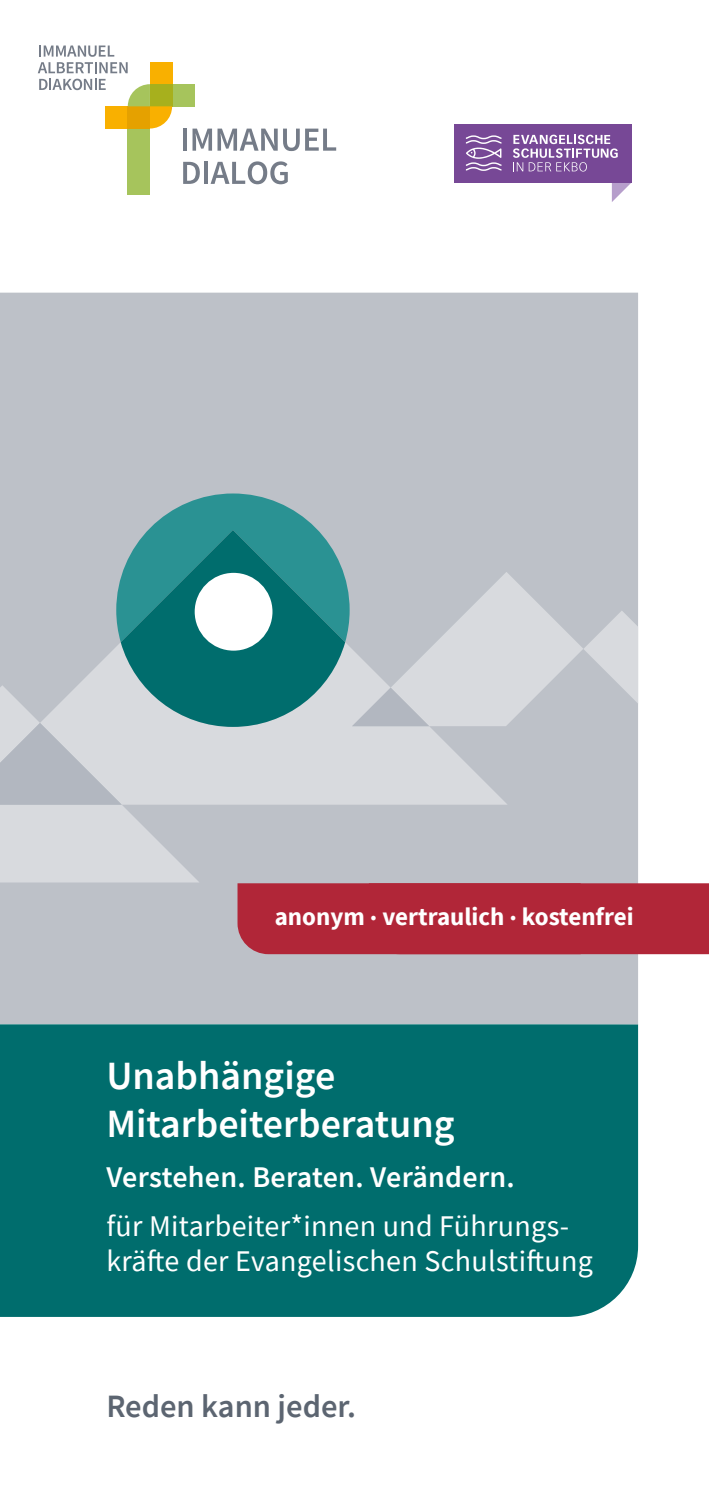
<style>
.page{position:relative;width:709px;height:1489px;background:#fff}
.page>*{position:absolute;margin:0;border:0;box-sizing:border-box;transform-origin:0 0}
.t1{font:600 40px/48px "Source Sans Pro";color:#fff}
.t2{font:600 32.5px "Source Sans Pro";color:#5c6571}
.t3{font:30px/35px "Source Sans Pro";letter-spacing:.01em;color:#fff}
.t4{font:600 30px "Source Sans Pro";letter-spacing:.01em;color:#fff}
.t5{font:700 25px "Source Sans Pro";color:#fff}
</style>
<div class="page">
<div style="left:0;top:1024px;width:638px;height:292px;background:#006d6d"></div>
<hr style="left:183px;top:129px;width:4px;height:22px;background:#757c88">
<svg style="left:192px;top:129px;width:144px;height:22px"></svg>
<svg style="left:183px;top:162px;width:17px;height:22px"></svg>
<hr style="left:204px;top:162px;width:4px;height:22px;background:#757c88">
<svg style="left:210px;top:161px;width:78px;height:23px"></svg>
<div style="left:128px;top:128px;width:22px;height:67px;background:#a6c45c"></div>
<div style="left:172px;top:84px;width:22px;height:22px;background:#a6c45c"></div>
<div style="left:106px;top:106px;width:22px;height:22px;background:#f9b000"></div>
<div style="left:150px;top:62px;width:22px;height:22px;background:#f9b000"></div>
<svg style="left:128px;top:84px;width:44px;height:44px"></svg>
<svg style="left:38px;top:45px;width:90px;height:28px"></svg>
<svg style="left:39px;top:79px;width:67px;height:11px"></svg>
<svg style="left:612px;top:182px;width:19px;height:20px"></svg>
<div style="left:454px;top:124px;width:177px;height:58px;background:#774896"></div>
<svg style="left:513px;top:135px;width:104px;height:36px"></svg>
<svg style="left:466px;top:135px;width:35px;height:36px"></svg>
<div style="left:0;top:292px;width:638px;height:732px;background:#bdc1c8"></div>
<svg style="left:0;top:493px;width:709px;height:461px"></svg>
<p class="t5" style="left:275px;top:900px;width:360px">anonym . vertraulich . kostenfrei</p>
<h1 class="t1" style="left:106px;top:1051px;width:350px">Unabhängige<br>Mitarbeiterberatung</h1>
<p class="t4" style="left:106px;top:1157px;width:410px">Verstehen. Beraten. Verändern.</p>
<p class="t3" style="left:106px;top:1207px;width:488px">für Mitarbeiter*innen und Führungs&shy;kräfte der Evangelischen Schulstiftung</p>
<p class="t2" style="left:106px;top:1384px;width:251px">Reden kann jeder.</p>
</div>
